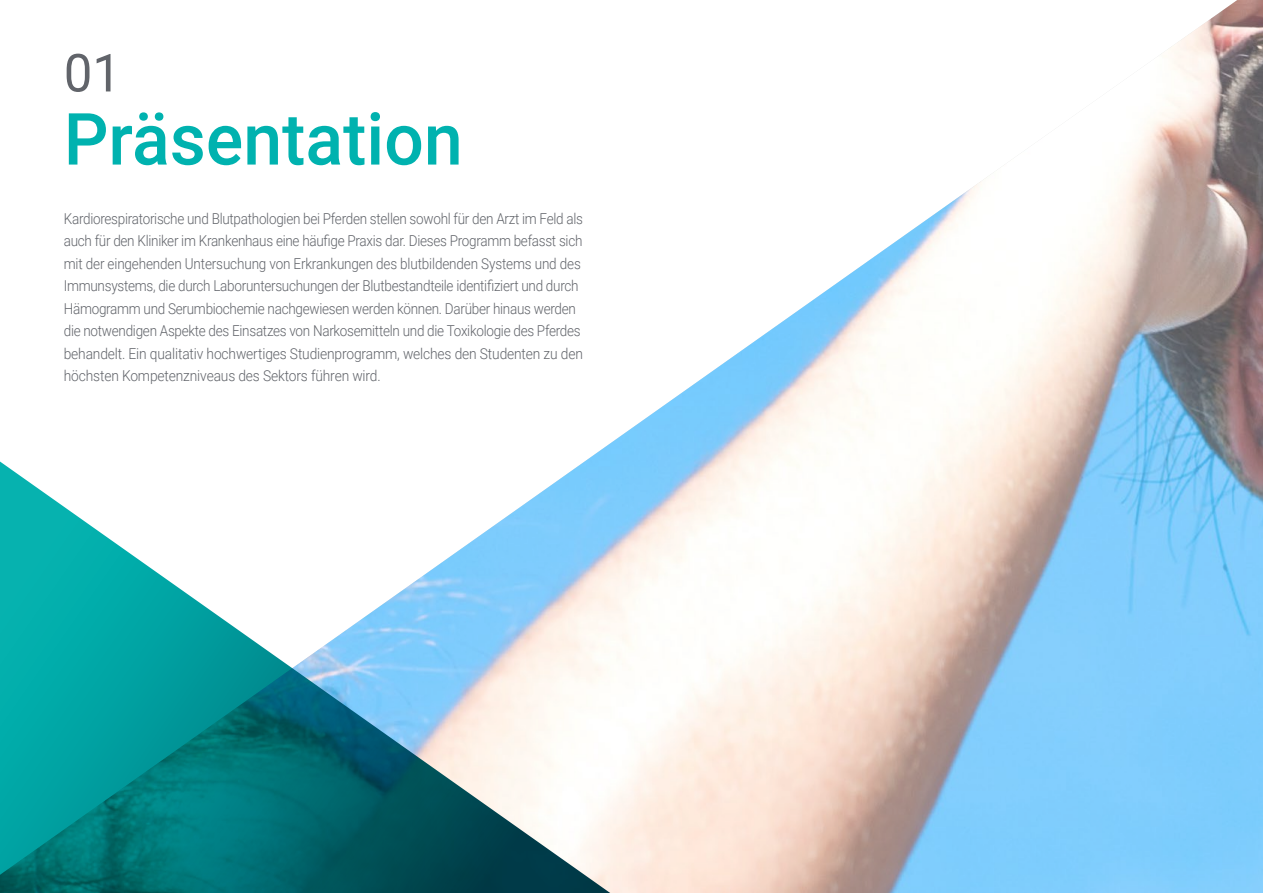
<style>
.page{position:relative;width:1263px;height:893px;background:#fff}
.page>*{position:absolute;margin:0;border:0;box-sizing:border-box;transform-origin:0 0}
.t1{font:500 72px "Roboto";color:#00b2af}
.t2{font:52.5px "Roboto";color:#61646a}
.t3{font:300 15px/22.5px "Roboto";letter-spacing:-.02em;color:#61646a;scale:.9 1}
</style>
<div class="page">
<img style="left:606px;top:0;width:657px;height:893px">
<svg style="left:0;top:446px;width:640px;height:447px"></svg>
<h2 class="t2" style="left:64px;top:36px;width:59px">01</h2>
<h1 class="t1" style="left:64px;top:89px;width:400px">Präsentation</h1>
<p class="t3" style="left:64px;top:207px;width:578px">Kardiorespiratorische und Blutpathologien bei Pferden stellen sowohl für den Arzt im Feld als auch für den Kliniker im Krankenhaus eine häufige Praxis dar. Dieses Programm befasst sich mit der eingehenden Untersuchung von Erkrankungen des blutbildenden Systems und des Immunsystems, die durch Laboruntersuchungen der Blutbestandteile identifiziert und durch Hämogramm und Serumbiochemie nachgewiesen werden können. Darüber hinaus werden die notwendigen Aspekte des Einsatzes von Narkosemitteln und die Toxikologie des Pferdes behandelt. Ein qualitativ hochwertiges Studienprogramm, welches den Studenten zu den höchsten Kompetenzniveaus des Sektors führen wird.</p>
</div>
